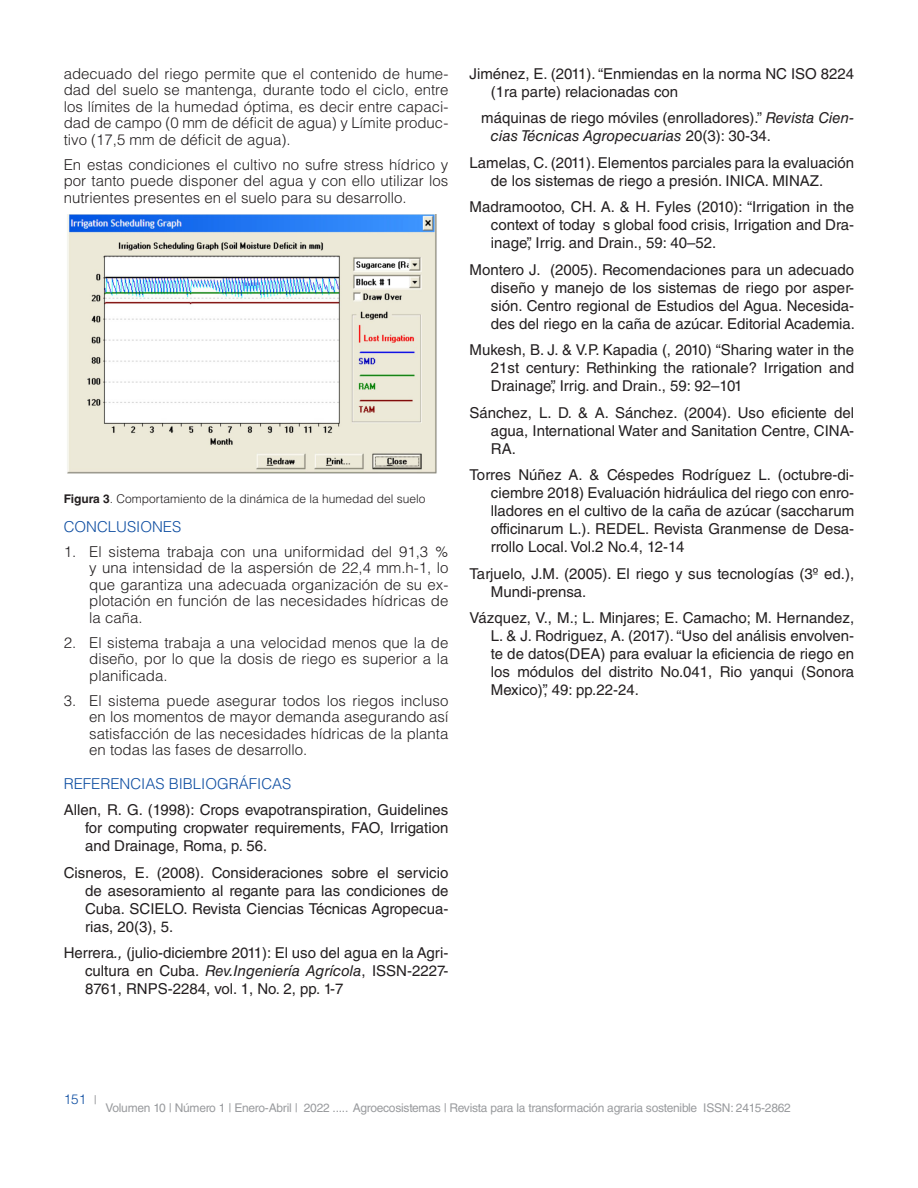
<style>
.page{position:relative;width:918px;height:1188px;background:#fff}
.page>*{position:absolute;margin:0;border:0;box-sizing:border-box;transform-origin:0 0}
.TEXTO_BIBLIOGRAFÍA{font:15px/18px "Helvetica LT Std";color:#231f20;text-align:justify}
.TEXTO{font:300 15px/16.5px "Helvetica LT Std";color:#231f20;text-align:justify}
.TITULOS_AZUL{font:300 15px "Helvetica LT Std";color:#0d4da1}
.t1{font:300 13.5px "Helvetica LT Std";color:#0d4da1}
.t2{font:12px "Helvetica LT Std";letter-spacing:-.02em;color:#999b9e}
.pie_de_foto{font:300 12px "Helvetica LT Std";color:#231f20}
.s1{font-weight:700}
.s2{font-style:italic}
.s3{font-weight:400;font-size:12px;color:#999b9e}
</style>
<div class="page">
<img style="left:67px;top:214px;width:370px;height:260px">
<p class="TEXTO" style="left:64px;top:65px;width:386px">adecuado del riego permite que el contenido de hume&shy;dad del suelo se mantenga, durante todo el ciclo, entre los límites de la humedad óptima, es decir entre capaci&shy;dad de campo (0 mm de déficit de agua) y Límite produc&shy;tivo (17,5 mm de déficit de agua).</p>
<p class="TEXTO" style="left:64px;top:156px;width:386px">En estas condiciones el cultivo no sufre stress hídrico y por tanto puede disponer del agua y con ello utilizar los nutrientes presentes en el suelo para su desarrollo.</p>
<p class="pie_de_foto" style="left:64px;top:491px;width:363px"><span class="s1">Figura 3</span>. Comportamiento de la dinámica de la humedad del suelo</p>
<p class="TITULOS_AZUL" style="left:64px;top:517px;width:119px">CONCLUSIONES</p>
<p class="TEXTO" style="left:89px;top:543px;width:361px;text-indent:-26px">1. El sistema trabaja con una uniformidad del 91,3 % y una intensidad de la aspersión de 22,4 mm.h-1, lo que garantiza una adecuada organización de su ex&shy;plotación en función de las necesidades hídricas de la caña.</p>
<p class="TEXTO" style="left:89px;top:634px;width:361px;text-indent:-26px">2. El sistema trabaja a una velocidad menos que la de diseño, por lo que la dosis de riego es superior a la planificada.</p>
<p class="TEXTO" style="left:89px;top:692px;width:361px;text-indent:-26px">3. El sistema puede asegurar todos los riegos incluso en los momentos de mayor demanda asegurando así satisfacción de las necesidades hídricas de la planta en todas las fases de desarrollo.</p>
<p class="TITULOS_AZUL" style="left:64px;top:774px;width:229px">REFERENCIAS BIBLIOGRÁFICAS</p>
<p class="TEXTO_BIBLIOGRAFÍA" style="left:85px;top:801px;width:365px;text-indent:-21px">Allen, R. G. (1998): Crops evapotranspiration, Guidelines for computing cropwater requirements, FAO, Irrigation and Drainage, Roma, p. 56.</p>
<p class="TEXTO_BIBLIOGRAFÍA" style="left:85px;top:864px;width:365px;text-indent:-21px">Cisneros, E. (2008). Consideraciones sobre el servicio de asesoramiento al regante para las condiciones de Cuba. SCIELO. Revista Ciencias Técnicas Agropecua&shy;rias, 20(3), 5.</p>
<p class="TEXTO_BIBLIOGRAFÍA" style="left:85px;top:944px;width:365px;text-indent:-21px">Herrera<span class="s2">.,</span> (julio-diciembre 2011): El uso del agua en la Agri&shy;cultura en Cuba. <span class="s2">Rev.Ingeniería Agrícola</span>, ISSN-2227- 8761, RNPS-2284, vol. 1, No. 2, pp. 1-7</p>
<p class="TEXTO_BIBLIOGRAFÍA" style="left:491px;top:65px;width:365px;text-indent:-21px">Jiménez, E. (2011). “Enmiendas en la norma NC ISO 8224 (1ra parte) relacionadas con</p>
<p class="TEXTO_BIBLIOGRAFÍA" style="left:491px;top:109px;width:365px;text-indent:-10px">máquinas de riego móviles (enrolladores).” <span class="s2">Revista Cien&shy;cias Técnicas Agropecuarias</span> 20(3): 30-34.</p>
<p class="TEXTO_BIBLIOGRAFÍA" style="left:491px;top:154px;width:365px;text-indent:-21px">Lamelas, C. (2011). Elementos parciales para la evaluación de los sistemas de riego a presión. INICA. MINAZ.</p>
<p class="TEXTO_BIBLIOGRAFÍA" style="left:491px;top:198px;width:365px;text-indent:-21px">Madramootoo, CH. A. &amp; H. Fyles (2010): “Irrigation in the context of today‟s global food crisis, Irrigation and Dra&shy;inage”, Irrig. and Drain., 59: 40–52.</p>
<p class="TEXTO_BIBLIOGRAFÍA" style="left:491px;top:261px;width:366px;text-indent:-21px">Montero J. (2005). Recomendaciones para un adecuado diseño y manejo de los sistemas de riego por asper&shy;sión. Centro regional de Estudios del Agua. Necesida&shy;des del riego en la caña de azúcar. Editorial Academia.</p>
<p class="TEXTO_BIBLIOGRAFÍA" style="left:491px;top:341px;width:365px;text-indent:-21px">Mukesh, B. J. &amp; V.P. Kapadia (, 2010) “Sharing water in the 21st century: Rethinking the rationale? Irrigation and Drainage”, Irrig. and Drain., 59: 92–101</p>
<p class="TEXTO_BIBLIOGRAFÍA" style="left:491px;top:404px;width:365px;text-indent:-21px">Sánchez, L. D. &amp; A. Sánchez. (2004). Uso eficiente del agua, International Water and Sanitation Centre, CINA-RA.</p>
<p class="TEXTO_BIBLIOGRAFÍA" style="left:491px;top:466px;width:365px;text-indent:-21px">Torres Núñez A. &amp; Céspedes Rodríguez L. (octubre-di&shy;ciembre 2018) Evaluación hidráulica del riego con enro&shy;lladores en el cultivo de la caña de azúcar (saccharum officinarum L.). REDEL. Revista Granmense de Desa&shy;rrollo Local. Vol.2 No.4, 12-14</p>
<p class="TEXTO_BIBLIOGRAFÍA" style="left:491px;top:565px;width:365px;text-indent:-21px">Tarjuelo, J.M. (2005). El riego y sus tecnologías (3º ed.),<br>Mundi-prensa.</p>
<p class="TEXTO_BIBLIOGRAFÍA" style="left:491px;top:609px;width:365px;text-indent:-21px">Vázquez, V., M.; L. Minjares; E. Camacho; M. Hernandez, L. &amp; J. Rodriguez, A. (2017). “Uso del análisis envolven&shy;te de datos(DEA) para evaluar la eficiencia de riego en los módulos del distrito No.041, Rio yanqui (Sonora Mexico)”, 49: pp.22-24.</p>
<p class="t1" style="left:64px;top:1091px;width:35px">151 <span class="s3">|</span></p>
<p class="t2" style="left:106px;top:1100px;width:687px">Volumen 10 | Número 1 | Enero-Abril | 2022 ..... Agroecosistemas | Revista para la transformación agraria sostenible ISSN: 2415-2862</p>
</div>
